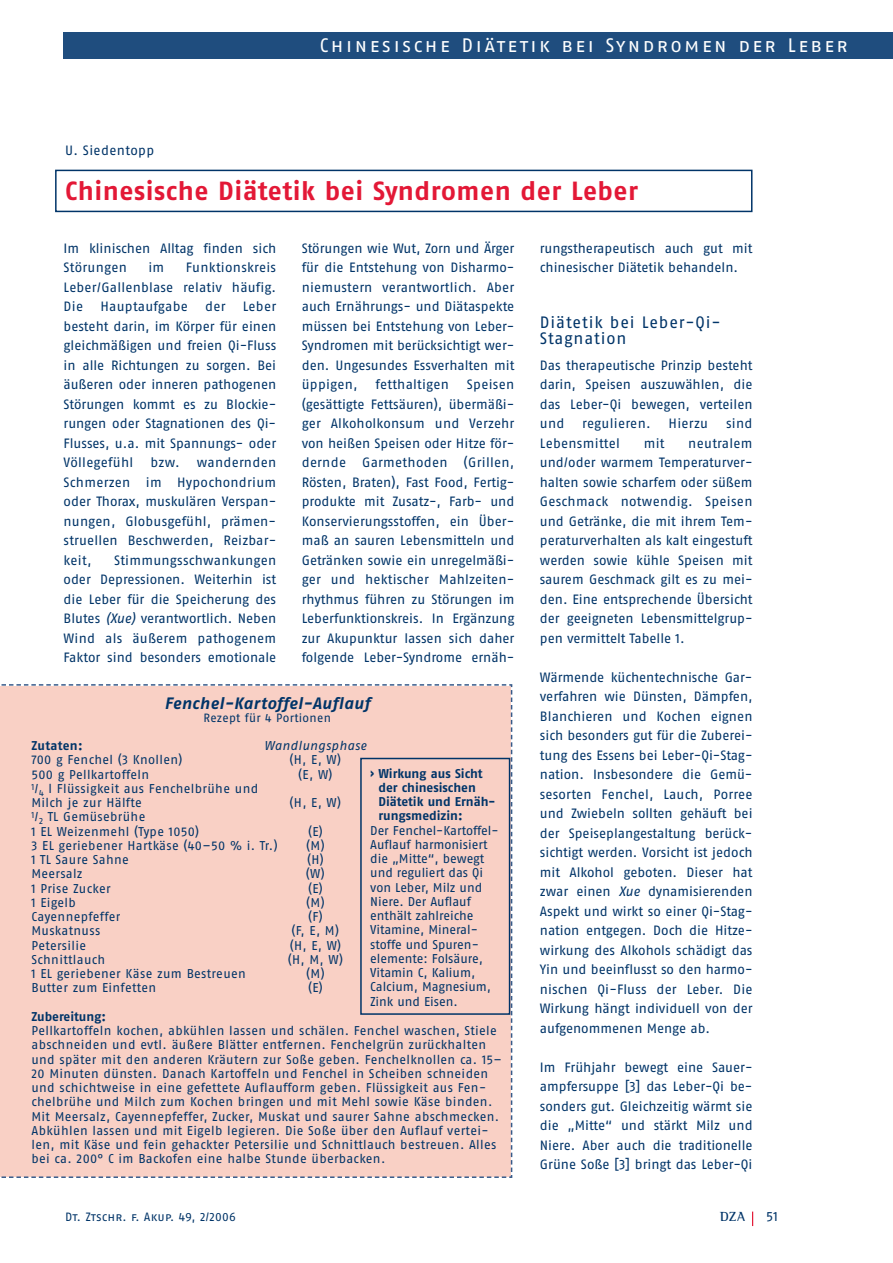
<style>
.page{position:relative;width:893px;height:1263px;background:#fff}
.page>*{position:absolute;margin:0;border:0;box-sizing:border-box;transform-origin:0 0}
.t1{font:26.25px "Fago No Bold Lf";letter-spacing:.02em;color:#e31836}
.t2{font:19.5px "Fago No Regular Lf Caps";letter-spacing:.12em;color:#fff}
.t3{font:16.5px/16.5px "Fago No Regular LF";letter-spacing:.05em;color:#003468}
.t4{font:italic 16.5px "Fago No Bold Lf";letter-spacing:.025em;color:#003468}
.t5{font:13.5px/19.5px "Fago No Regular LF";color:#003468;text-align:justify}
.t6{font:13.5px "Fago No Regular LF";letter-spacing:.02em;color:#003468}
.t7{font:13.5px "Fago No Regular LF";letter-spacing:.025em;color:#003468}
.t8{font:700 13.5px "Rotis Semi Serif";color:#003468}
.t9{font:13.5px "Fago No Regular Lf Caps";color:#003468}
.t10{font:12.75px/14.2px "Fago No Regular LF";letter-spacing:.025em;color:#003468}
.t11{font:12.75px/14.2px "Fago No Regular LF";color:#003468}
.t12{font:12.75px/14.2px "Fago No Bold Lf";color:#003468}
.t13{font:italic 12.75px "Fago No Regular Lf";letter-spacing:.025em;color:#003468}
.t14{font:12.75px "Fago No Bold Lf";letter-spacing:.02em;color:#003468}
.t15{font:12px "Fago No Regular Lf Caps";letter-spacing:.005em;color:#003468}
.t16{font:12px "Fago No Regular LF";letter-spacing:.025em;color:#003468}
.s1{font-family:"Fago No";font-style:italic}
</style>
<div class="page">
<svg style="left:752px;top:1212px;width:1px;height:14px"></svg>
<div style="left:55px;top:170px;width:697px;height:42px;border:2px solid #003468"></div>
<div style="left:64px;top:32px;width:829px;height:27px;background:#1f4d7e"></div>
<div style="left:0;top:684px;width:513px;height:494px;background:#f9d0c5"></div>
<div style="left:360px;top:758px;width:150px;height:257px;border:2px solid #003468"></div>
<p class="t7" style="left:65px;top:146px;width:91px">U. Siedentopp</p>
<h2 class="t2" style="left:319px;top:34px;width:530px">Chinesische Diätetik bei Syndromen der Leber</h2>
<h1 class="t1" style="left:65px;top:182px;width:574px">Chinesische Diätetik bei Syndromen der Leber</h1>
<p class="t5" style="left:64px;top:239px;width:214px">Im klinischen Alltag finden sich<br>Störungen</p>
<p class="t5" style="left:64px;top:259px;width:214px;text-indent:122px">Funktionskreis Leber/Gallenblase relativ häufig.<br>Die</p>
<p class="t5" style="left:148px;top:259px;width:17px">im</p>
<p class="t6" style="left:100px;top:302px;width:89px">Hauptaufgabe</p>
<p class="t5" style="left:205px;top:298px;width:22px">der</p>
<p class="t5" style="left:64px;top:298px;width:214px;text-indent:179px">Leber besteht darin, im Körper für einen gleichmäßigen und freien Qi-Fluss in alle Richtungen zu sorgen. Bei äußeren oder inneren pathogenen Störungen kommt es zu Blockie&shy;rungen oder Stagnationen des Qi-Flusses, u.a. mit Spannungs- oder Völlegefühl</p>
<p class="t5" style="left:64px;top:454px;width:214px;text-indent:133px">wandernden Schmerzen im Hypochondrium oder Thorax, muskulären Verspan&shy;nungen, Globusgefühl, prämen&shy;struellen Beschwerden, Reizbar&shy;keit,</p>
<p class="t5" style="left:150px;top:454px;width:31px">bzw.</p>
<p class="t5" style="left:64px;top:551px;width:214px;text-indent:51px">Stimmungsschwankungen oder Depressionen. Weiterhin ist die Leber für die Speicherung des Blutes <span class="s1">(Xue)</span> verantwortlich. Neben Wind als äußerem pathogenem Faktor sind besonders emotionale</p>
<p class="t5" style="left:302px;top:239px;width:214px">Störungen wie Wut, Zorn und Ärger für die Entstehung von Disharmo&shy;niemustern verantwortlich. Aber auch Ernährungs- und Diätaspekte müssen bei Entstehung von Leber-Syndromen mit berücksichtigt wer&shy;den. Ungesundes Essverhalten mit üppigen,</p>
<p class="t5" style="left:302px;top:376px;width:214px;text-indent:165px">Speisen (gesättigte Fettsäuren), übermäßi&shy;ger Alkoholkonsum und Verzehr von heißen Speisen oder Hitze för&shy;dernde Garmethoden (Grillen, Rösten, Braten), Fast Food, Fertig&shy;produkte mit Zusatz-, Farb- und Konservierungsstoffen, ein Über&shy;maß an sauren Lebensmitteln und Getränken sowie ein unregelmäßi&shy;ger und hektischer Mahlzeiten&shy;rhythmus führen zu Störungen im Leberfunktionskreis. In Ergänzung zur Akupunktur lassen sich daher folgende Leber-Syndrome ernäh-</p>
<p class="t5" style="left:376px;top:376px;width:75px">fetthaltigen</p>
<p class="t4" style="left:164px;top:697px;width:207px">Fenchel-Kartoffel-Auflauf</p>
<p class="t16" style="left:204px;top:714px;width:129px">Rezept für 4 Portionen</p>
<p class="t14" style="left:31px;top:741px;width:53px">Zutaten:</p>
<p class="t13" style="left:264px;top:741px;width:104px">Wandlungsphase</p>
<p class="t10" style="left:31px;top:754px;width:153px">700 g Fenchel (3 Knollen)</p>
<p class="t10" style="left:290px;top:754px;width:53px">(H, E, W)</p>
<p class="t10" style="left:31px;top:768px;width:119px">500 g Pellkartoffeln</p>
<p class="t10" style="left:298px;top:768px;width:36px">(E, W)</p>
<p class="t10" style="left:31px;top:782px;width:228px"><sup>1</sup>/<sub>4</sub> l Flüssigkeit aus Fenchelbrühe und<br>Milch je zur Hälfte</p>
<p class="t12" style="left:378px;top:767px;width:119px;text-indent:-8px">› Wirkung aus Sicht der chinesischen<br>Diätetik und Ernäh&shy;rungsmedizin:</p>
<p class="t11" style="left:370px;top:824px;width:130px">Der Fenchel-Kartoffel-<br>Auflauf harmonisiert die „Mitte“, bewegt und reguliert das Qi von Leber, Milz und<br>Niere. Der Auflauf enthält zahlreiche<br>Vitamine, Mineral&shy;stoffe und Spuren&shy;elemente: Folsäure,<br>Vitamin C, Kalium,<br>Calcium, Magnesium,<br>Zink und Eisen.</p>
<p class="t10" style="left:290px;top:797px;width:53px">(H, E, W)</p>
<p class="t10" style="left:31px;top:811px;width:169px"><sup>1</sup>/<sub>2</sub> TL Gemüsebrühe<br>1 EL Weizenmehl (Type 1050)</p>
<p class="t10" style="left:308px;top:825px;width:16px">(E)</p>
<p class="t10" style="left:31px;top:839px;width:248px">3 EL geriebener Hartkäse (40–50 % i. Tr.)</p>
<p class="t10" style="left:306px;top:839px;width:20px">(M)</p>
<p class="t10" style="left:31px;top:854px;width:99px">1 TL Saure Sahne</p>
<p class="t10" style="left:307px;top:854px;width:18px">(H)</p>
<p class="t10" style="left:31px;top:868px;width:53px">Meersalz</p>
<p class="t10" style="left:306px;top:868px;width:20px">(W)</p>
<p class="t10" style="left:31px;top:882px;width:81px">1 Prise Zucker</p>
<p class="t10" style="left:308px;top:882px;width:16px">(E)</p>
<p class="t10" style="left:31px;top:896px;width:46px">1 Eigelb</p>
<p class="t10" style="left:306px;top:896px;width:20px">(M)</p>
<p class="t10" style="left:31px;top:911px;width:90px">Cayennepfeffer</p>
<p class="t10" style="left:308px;top:911px;width:16px">(F)</p>
<p class="t10" style="left:31px;top:925px;width:70px">Muskatnuss</p>
<p class="t10" style="left:292px;top:925px;width:49px">(F, E, M)</p>
<p class="t10" style="left:31px;top:939px;width:56px">Petersilie</p>
<p class="t10" style="left:290px;top:939px;width:53px">(H, E, W)</p>
<p class="t10" style="left:31px;top:953px;width:75px">Schnittlauch</p>
<p class="t10" style="left:288px;top:953px;width:57px">(H, M, W)</p>
<p class="t10" style="left:31px;top:968px;width:216px">1 EL geriebener Käse zum Bestreuen</p>
<p class="t10" style="left:306px;top:968px;width:20px">(M)</p>
<p class="t10" style="left:31px;top:982px;width:126px">Butter zum Einfetten</p>
<p class="t10" style="left:308px;top:982px;width:16px">(E)</p>
<p class="t12" style="left:31px;top:1010px;width:76px">Zubereitung:</p>
<p class="t10" style="left:31px;top:1025px;width:472px">Pellkartoffeln kochen, abkühlen lassen und schälen. Fenchel waschen, Stiele abschneiden und evtl. äußere Blätter entfernen. Fenchelgrün zurückhalten und später mit den anderen Kräutern zur Soße geben. Fenchelknollen ca. 15– 20 Minuten dünsten. Danach Kartoffeln und Fenchel in Scheiben schneiden und schichtweise in eine gefettete Auflaufform geben. Flüssigkeit aus Fen&shy;chelbrühe und Milch zum Kochen bringen und mit Mehl sowie Käse binden.<br>Mit Meersalz, Cayennepfeffer, Zucker, Muskat und saurer Sahne abschmecken.<br>Abkühlen lassen und mit Eigelb legieren. Die Soße über den Auflauf vertei&shy;len, mit Käse und fein gehackter Petersilie und Schnittlauch bestreuen. Alles bei ca. 200° C im Backofen eine halbe Stunde überbacken.</p>
<p class="t5" style="left:540px;top:239px;width:214px">rungstherapeutisch auch gut mit chinesischer Diätetik behandeln.</p>
<p class="t3" style="left:540px;top:315px;width:182px">Diätetik bei Leber-Qi-<br>Stagnation</p>
<p class="t5" style="left:540px;top:356px;width:214px">Das therapeutische Prinzip besteht darin, Speisen auszuwählen, die das Leber-Qi bewegen, verteilen und</p>
<p class="t6" style="left:582px;top:419px;width:70px">regulieren.</p>
<p class="t5" style="left:668px;top:415px;width:41px">Hierzu</p>
<p class="t5" style="left:726px;top:415px;width:28px">sind</p>
<p class="t6" style="left:540px;top:438px;width:81px">Lebensmittel</p>
<p class="t5" style="left:644px;top:434px;width:22px">mit</p>
<p class="t5" style="left:540px;top:434px;width:214px;text-indent:148px">neutralem und/oder warmem Temperaturver&shy;halten sowie scharfem oder süßem Geschmack notwendig. Speisen und Getränke, die mit ihrem Tem&shy;peraturverhalten als kalt eingestuft werden sowie kühle Speisen mit saurem Geschmack gilt es zu mei&shy;den. Eine entsprechende Übersicht der geeigneten Lebensmittelgrup&shy;pen vermittelt Tabelle 1.</p>
<p class="t5" style="left:540px;top:668px;width:214px">Wärmende küchentechnische Gar&shy;verfahren wie Dünsten, Dämpfen, Blanchieren und Kochen eignen sich besonders gut für die Zuberei&shy;tung des Essens bei Leber-Qi-Stag&shy;nation. Insbesondere die Gemü&shy;sesorten Fenchel, Lauch, Porree und Zwiebeln sollten gehäuft bei der Speiseplangestaltung berück&shy;sichtigt werden. Vorsicht ist jedoch mit Alkohol geboten. Dieser hat zwar einen <span class="s1">Xue</span> dynamisierenden Aspekt und wirkt so einer Qi-Stag&shy;nation entgegen. Doch die Hitze&shy;wirkung des Alkohols schädigt das Yin und beeinflusst so den harmo&shy;nischen Qi-Fluss der Leber. Die Wirkung hängt individuell von der aufgenommenen Menge ab.</p>
<p class="t5" style="left:540px;top:1058px;width:214px">Im Frühjahr bewegt eine Sauer&shy;ampfersuppe [3] das Leber-Qi be&shy;sonders gut. Gleichzeitig wärmt sie die „Mitte“ und stärkt Milz und Niere. Aber auch die traditionelle Grüne Soße [3] bringt das Leber-Qi</p>
<p class="t15" style="left:65px;top:1209px;width:172px">Dt. Ztschr. f. Akup. 49, 2/2006</p>
<p class="t8" style="left:720px;top:1211px;width:27px">DZA</p>
<p class="t9" style="left:766px;top:1208px;width:13px">51</p>
</div>
